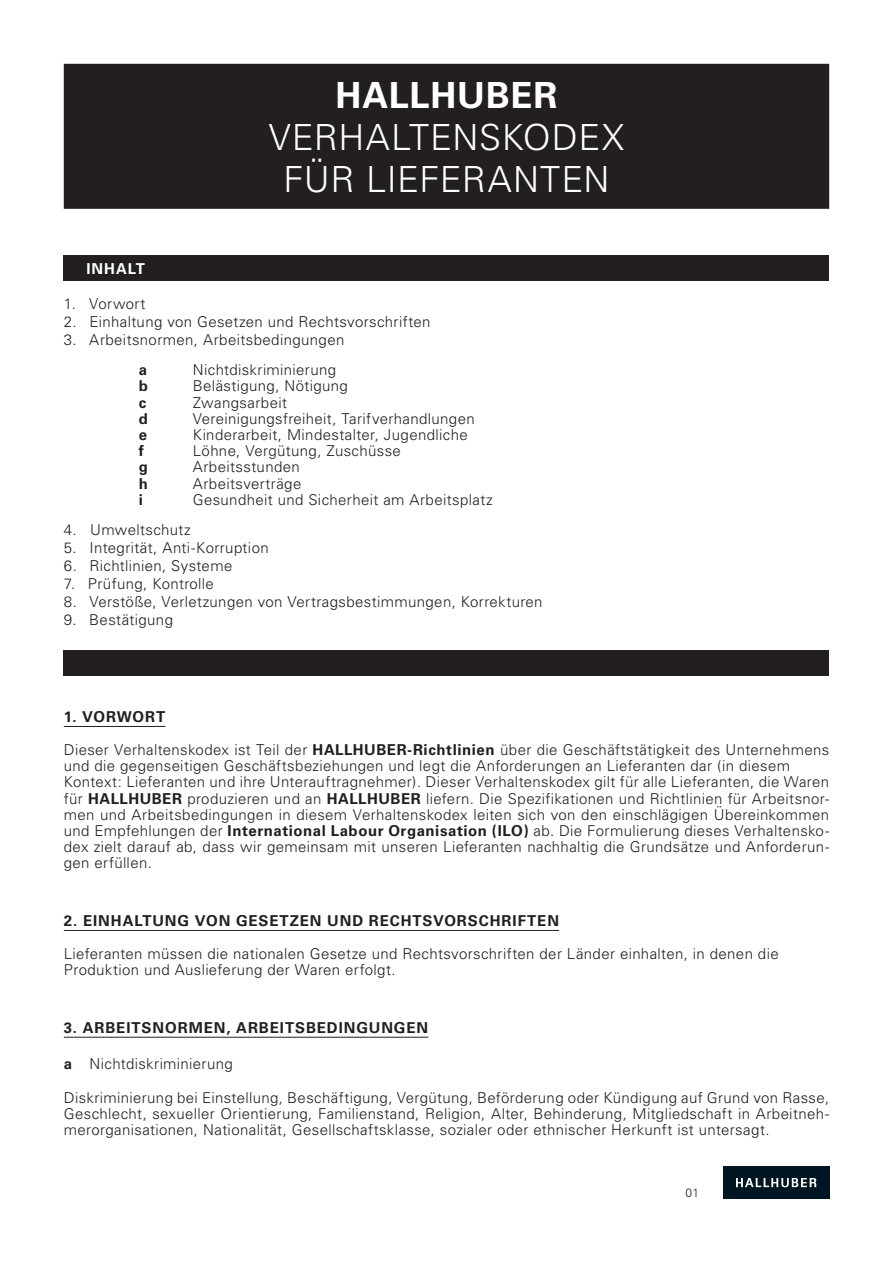
<style>
.page{position:relative;width:893px;height:1263px;background:#fff}
.page>*{position:absolute;margin:0;border:0;box-sizing:border-box;transform-origin:0 0}
.t1{font:300 36px "Univers";letter-spacing:.02em;color:#fff}
.t2{font:700 36px "Univers";letter-spacing:.02em;color:#fff}
.t3{font:300 15px/16.2px "Univers";letter-spacing:.025em;color:#231f20;text-align:justify}
.t4{font:700 15px "Univers";letter-spacing:.06em;color:#231f20}
.t5{font:700 15px "Univers";letter-spacing:.06em;color:#fff}
.t6{font:300 12px "Univers";color:#231f20}
.s1{font-weight:700}
</style>
<div class="page">
<div style="left:65px;top:65px;width:763px;height:143px;background:#231f20"></div>
<div style="left:64px;top:64px;width:765px;height:145px;border:2px solid #231f20"></div>
<div style="left:723px;top:1167px;width:106px;height:32px;background:#001522"></div>
<svg style="left:736px;top:1178px;width:80px;height:9px"></svg>
<div style="left:64px;top:256px;width:765px;height:25px;background:#231f20"></div>
<div style="left:64px;top:650px;width:765px;height:26px;background:#231f20"></div>
<hr style="left:64px;top:726px;width:101px;height:1px;background:#231f20">
<hr style="left:64px;top:930px;width:495px;height:1px;background:#231f20">
<hr style="left:64px;top:1037px;width:364px;height:1px;background:#231f20">
<p class="t5" style="left:87px;top:260px;width:60px">INHALT</p>
<p class="t2" style="left:335px;top:74px;width:224px">HALLHUBER</p>
<p class="t1" style="left:269px;top:115px;width:357px">VERHALTENSKODEX</p>
<p class="t1" style="left:283px;top:157px;width:328px">FÜR LIEFERANTEN</p>
<p class="t3" style="left:64px;top:295px;width:83px">1. Vorwort</p>
<p class="t3" style="left:64px;top:313px;width:368px">2. Einhaltung von Gesetzen und Rechtsvorschriften</p>
<p class="t3" style="left:64px;top:331px;width:282px">3. Arbeitsnormen, Arbeitsbedingungen</p>
<p class="t4" style="left:139px;top:361px;width:10px">a</p>
<p class="t3" style="left:193px;top:362px;width:145px">Nichtdiskriminierung</p>
<p class="t4" style="left:139px;top:377px;width:11px">b</p>
<p class="t3" style="left:193px;top:378px;width:157px">Belästigung, Nötigung</p>
<p class="t4" style="left:139px;top:393px;width:9px">c</p>
<p class="t3" style="left:193px;top:394px;width:96px">Zwangsarbeit</p>
<p class="t4" style="left:139px;top:410px;width:11px">d</p>
<p class="t3" style="left:193px;top:410px;width:283px">Vereinigungsfreiheit, Tarifverhandlungen</p>
<p class="t4" style="left:139px;top:426px;width:10px">e</p>
<p class="t3" style="left:193px;top:427px;width:276px">Kinderarbeit, Mindestalter, Jugendliche</p>
<p class="t4" style="left:139px;top:442px;width:6px">f</p>
<p class="t3" style="left:193px;top:443px;width:210px">Löhne, Vergütung, Zuschüsse</p>
<p class="t4" style="left:139px;top:458px;width:11px">g</p>
<p class="t3" style="left:193px;top:459px;width:109px">Arbeitsstunden</p>
<p class="t4" style="left:139px;top:474px;width:11px">h</p>
<p class="t3" style="left:193px;top:475px;width:110px">Arbeitsverträge</p>
<p class="t4" style="left:139px;top:491px;width:6px">i</p>
<p class="t3" style="left:193px;top:491px;width:301px">Gesundheit und Sicherheit am Arbeitsplatz</p>
<p class="t3" style="left:64px;top:522px;width:129px">4. Umweltschutz</p>
<p class="t3" style="left:64px;top:540px;width:206px">5. Integrität, Anti-Korruption</p>
<p class="t3" style="left:64px;top:558px;width:170px">6. Richtlinien, Systeme</p>
<p class="t3" style="left:64px;top:576px;width:152px">7. Prüfung, Kontrolle</p>
<p class="t3" style="left:64px;top:594px;width:480px">8. Verstöße, Verletzungen von Vertragsbestimmungen, Korrekturen</p>
<p class="t3" style="left:64px;top:612px;width:111px">9. Bestätigung</p>
<p class="t4" style="left:64px;top:708px;width:103px">1. VORWORT</p>
<p class="t3" style="left:64px;top:741px;width:767px">Dieser Verhaltenskodex ist Teil der <span class="s1">HALLHUBER-Richtlinien</span> über die Geschäftstätigkeit des Unternehmens und die gegenseitigen Geschäftsbeziehungen und legt die Anforderungen an Lieferanten dar (in diesem</p>
<p class="t3" style="left:64px;top:774px;width:767px">Kontext: Lieferanten und ihre Unterauftragnehmer). Dieser Verhaltenskodex gilt für alle Lieferanten, die Waren für <span class="s1">HALLHUBER</span> produzieren und an <span class="s1">HALLHUBER</span> liefern. Die Spezifikationen und Richtlinien für Arbeitsnor&shy;men und Arbeitsbedingungen in diesem Verhaltenskodex leiten sich von den einschlägigen Übereinkommen und Empfehlungen der <span class="s1">International Labour Organisation (ILO)</span> ab. Die Formulierung dieses Verhaltensko&shy;dex zielt darauf ab, dass wir gemeinsam mit unseren Lieferanten nachhaltig die Grundsätze und Anforderun&shy;gen erfüllen.</p>
<p class="t4" style="left:64px;top:912px;width:497px">2. EINHALTUNG VON GESETZEN UND RECHTSVORSCHRIFTEN</p>
<p class="t3" style="left:64px;top:945px;width:716px">Lieferanten müssen die nationalen Gesetze und Rechtsvorschriften der Länder einhalten, in denen die</p>
<p class="t3" style="left:64px;top:962px;width:333px">Produktion und Auslieferung der Waren erfolgt.</p>
<p class="t4" style="left:64px;top:1019px;width:366px">3. ARBEITSNORMEN, ARBEITSBEDINGUNGEN</p>
<p class="t3" style="left:64px;top:1055px;width:170px"><span class="s1">a</span> Nichtdiskriminierung</p>
<p class="t3" style="left:64px;top:1089px;width:767px">Diskriminierung bei Einstellung, Beschäftigung, Vergütung, Beförderung oder Kündigung auf Grund von Rasse, Geschlecht, sexueller Orientierung, Familienstand, Religion, Alter, Behinderung, Mitgliedschaft in Arbeitneh&shy;merorganisationen, Nationalität, Gesellschaftsklasse, sozialer oder ethnischer Herkunft ist untersagt.</p>
<p class="t6" style="left:685px;top:1185px;width:15px">01</p>
</div>
